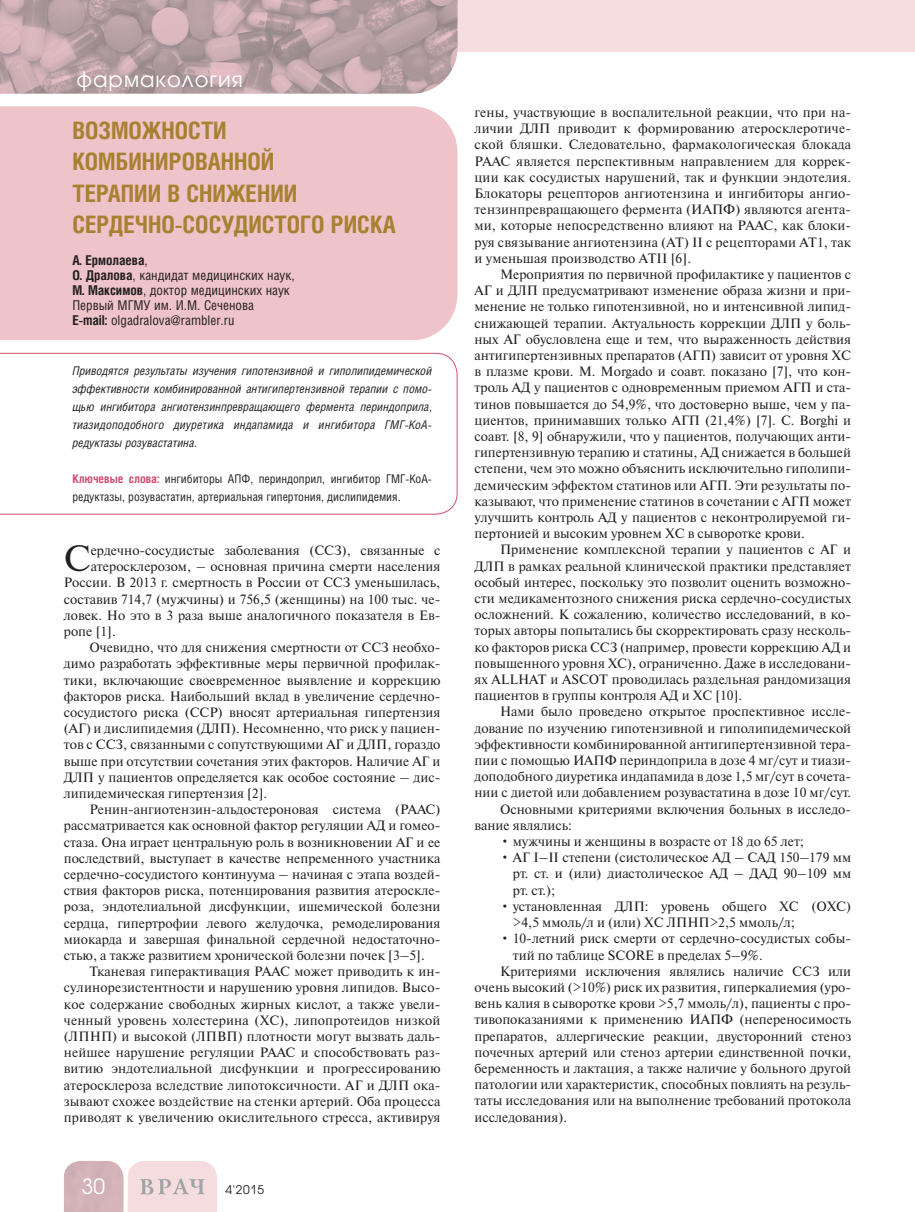
<style>
.page{position:relative;width:915px;height:1212px;background:#fff}
.page>*{position:absolute;margin:0;border:0;box-sizing:border-box;transform-origin:0 0}
.t1{font:36.6px "Newton C";color:#231f20}
.t2{font:700 24px/31.5px "Helios Cond";color:#a78131}
.t3{font:21px "Avant Garde Gothic C";letter-spacing:.05em;color:#fff}
.t4{font:13.5px/16.2px "Newton C";color:#231f20;text-align:justify}
.t5{font:13.5px/15px "Helios Cond";color:#231f20}
.t6{font:italic 12px/18px "Helios Cond";color:#231f20;text-align:justify}
.t7{font:12px/18px "Helios Cond";color:#231f20}
.t8{font:12px "Avant Garde Gothic C";color:#231f20}
.s1{font-weight:700}
.s2{font-weight:700;color:#d04e72}
</style>
<div class="page">
<div style="left:0;top:0;width:914px;height:51px;background:#f5dddf"></div>
<svg style="left:64px;top:1161px;width:153px;height:51px;background:#e4cccf"></svg>
<svg style="left:0;top:0;width:412px;height:94px;background:#bba2a7"></svg>
<img style="left:412px;top:0;width:45px;height:94px">
<div style="left:0;top:106px;width:457px;height:234px;background:#eec3c9"></div>
<svg style="left:0;top:353px;width:457px;height:162px"></svg>
<h3 class="t3" style="left:77px;top:70px;width:168px">фармакология</h3>
<h2 class="t2" style="left:72px;top:117px;width:325px">ВОЗМОЖНОСТИ<br>КОМБИНИРОВАННОЙ<br>ТЕРАПИИ В СНИЖЕНИИ<br>СЕРДЕЧНО-СОСУДИСТОГО РИСКА</h2>
<p class="t5" style="left:72px;top:254px;width:224px"><span class="s1">А. Ермолаева</span>,<br><span class="s1">О. Дралова</span>, кандидат медицинских наук,<br><span class="s1">М. Максимов</span>, доктор медицинских наук<br>Первый МГМУ им. И.М. Сеченова<br><span class="s1">E-mail:</span> olgadralova@rambler.ru</p>
<p class="t6" style="left:72px;top:363px;width:361px">Приводятся результаты изучения гипотензивной и гиполипидемической эффективности комбинированной антигипертензивной терапии с помо&shy;щью ингибитора ангиотензинпревращающего фермента периндоприла, тиазидоподобного диуретика индапамида и ингибитора ГМГ-КоА&shy;редуктазы розувастатина.</p>
<p class="t7" style="left:72px;top:471px;width:361px"><span class="s2">Ключевые слова:</span> ингибиторы АПФ, периндоприл, ингибитор ГМГ-КоА&shy;редуктазы, розувастатин, артериальная гипертония, дислипидемия.</p>
<h1 class="t1" style="left:64px;top:545px;width:28px">С</h1>
<p class="t4" style="left:91px;top:544px;width:351px">ердечно-сосудистые заболевания (ССЗ), связанные с</p>
<p class="t4" style="left:91px;top:560px;width:351px">атеросклерозом, – основная причина смерти населения</p>
<p class="t4" style="left:64px;top:576px;width:378px">России. В 2013 г. смертность в России от ССЗ уменьшилась,</p>
<p class="t4" style="left:64px;top:592px;width:378px">составив 714,7 (мужчины) и 756,5 (женщины) на 100 тыс. че-</p>
<p class="t4" style="left:64px;top:608px;width:378px">ловек. Но это в 3 раза выше аналогичного показателя в Ев-</p>
<p class="t4" style="left:64px;top:625px;width:53px">ропе [1].</p>
<p class="t4" style="left:89px;top:641px;width:352px">Очевидно, что для снижения смертности от ССЗ необхо-</p>
<p class="t4" style="left:64px;top:657px;width:378px">димо разработать эффективные меры первичной профилак-</p>
<p class="t4" style="left:64px;top:673px;width:378px">тики, включающие своевременное выявление и коррекцию</p>
<p class="t4" style="left:64px;top:689px;width:378px">факторов риска. Наибольший вклад в увеличение сердечно-</p>
<p class="t4" style="left:64px;top:706px;width:378px">сосудистого риска (ССР) вносят артериальная гипертензия</p>
<p class="t4" style="left:64px;top:722px;width:378px">(АГ) и дислипидемия (ДЛП). Несомненно, что риск у пациен-</p>
<p class="t4" style="left:64px;top:738px;width:378px">тов с ССЗ, связанными с сопутствующими АГ и ДЛП, гораздо</p>
<p class="t4" style="left:64px;top:754px;width:378px">выше при отсутствии сочетания этих факторов. Наличие АГ и</p>
<p class="t4" style="left:64px;top:770px;width:378px">ДЛП у пациентов определяется как особое состояние – дис-</p>
<p class="t4" style="left:64px;top:787px;width:205px">липидемическая гипертензия [2].</p>
<p class="t4" style="left:89px;top:803px;width:352px">Ренин-ангиотензин-альдостероновая система (РААС)</p>
<p class="t4" style="left:64px;top:819px;width:378px">рассматривается как основной фактор регуляции АД и гомео-</p>
<p class="t4" style="left:64px;top:835px;width:378px">стаза. Она играет центральную роль в возникновении АГ и ее</p>
<p class="t4" style="left:64px;top:851px;width:378px">последствий, выступает в качестве непременного участника</p>
<p class="t4" style="left:64px;top:868px;width:378px">сердечно-сосудистого континуума – начиная с этапа воздей-</p>
<p class="t4" style="left:64px;top:884px;width:378px">ствия факторов риска, потенцирования развития атероскле-</p>
<p class="t4" style="left:64px;top:900px;width:378px">роза, эндотелиальной дисфункции, ишемической болезни</p>
<p class="t4" style="left:64px;top:916px;width:378px">сердца, гипертрофии левого желудочка, ремоделирования</p>
<p class="t4" style="left:64px;top:932px;width:378px">миокарда и завершая финальной сердечной недостаточно-</p>
<p class="t4" style="left:64px;top:949px;width:362px">стью, а также развитием хронической болезни почек [3–5].</p>
<p class="t4" style="left:89px;top:965px;width:352px">Тканевая гиперактивация РААС может приводить к ин-</p>
<p class="t4" style="left:64px;top:981px;width:378px">сулинорезистентности и нарушению уровня липидов. Высо-</p>
<p class="t4" style="left:64px;top:997px;width:378px">кое содержание свободных жирных кислот, а также увели-</p>
<p class="t4" style="left:64px;top:1013px;width:378px">ченный уровень холестерина (ХС), липопротеидов низкой</p>
<p class="t4" style="left:64px;top:1030px;width:378px">(ЛПНП) и высокой (ЛПВП) плотности могут вызвать даль-</p>
<p class="t4" style="left:64px;top:1046px;width:378px">нейшее нарушение регуляции РААС и способствовать раз-</p>
<p class="t4" style="left:64px;top:1062px;width:378px">витию эндотелиальной дисфункции и прогрессированию</p>
<p class="t4" style="left:64px;top:1078px;width:378px">атеросклероза вследствие липотоксичности. АГ и ДЛП ока-</p>
<p class="t4" style="left:64px;top:1094px;width:378px">зывают схожее воздействие на стенки артерий. Оба процесса</p>
<p class="t4" style="left:64px;top:1111px;width:378px">приводят к увеличению окислительного стресса, активируя</p>
<h3 class="t3" style="left:82px;top:1177px;width:25px">30</h3>
<p class="t8" style="left:225px;top:1184px;width:40px">4'2015</p>
<p class="t4" style="left:474px;top:106px;width:378px">гены, участвующие в воспалительной реакции, что при на&shy;личии ДЛП приводит к формированию атеросклеротиче&shy;ской бляшки. Следовательно, фармакологическая блокада РААС является перспективным направлением для коррек&shy;ции как сосудистых нарушений, так и функции эндотелия.<br>Блокаторы рецепторов ангиотензина и ингибиторы ангио&shy;тензинпревращающего фермента (ИАПФ) являются агента&shy;ми, которые непосредственно влияют на РААС, как блоки&shy;руя связывание ангиотензина (АТ) II с рецепторами АТ1, так и уменьшая производство АТII [6].</p>
<p class="t4" style="left:474px;top:268px;width:378px;text-indent:26px">Мероприятия по первичной профилактике у пациентов с АГ и ДЛП предусматривают изменение образа жизни и при&shy;менение не только гипотензивной, но и интенсивной липид&shy;снижающей терапии. Актуальность коррекции ДЛП у боль&shy;ных АГ обусловлена еще и тем, что выраженность действия антигипертензивных препаратов (АГП) зависит от уровня ХС в плазме крови. M. Morgado и соавт. показано [7], что кон&shy;троль АД у пациентов с одновременным приемом АГП и ста&shy;тинов повышается до 54,9%, что достоверно выше, чем у па&shy;циентов, принимавших только АГП (21,4%) [7]. С. Borghi и соавт. [8, 9] обнаружили, что у пациентов, получающих анти&shy;гипертензивную терапию и статины, АД снижается в большей степени, чем это можно объяснить исключительно гиполипи&shy;демическим эффектом статинов или АГП. Эти результаты по&shy;казывают, что применение статинов в сочетании с АГП может улучшить контроль АД у пациентов с неконтролируемой ги&shy;пертонией и высоким уровнем ХС в сыворотке крови.</p>
<p class="t4" style="left:474px;top:543px;width:378px;text-indent:26px">Применение комплексной терапии у пациентов с АГ и ДЛП в рамках реальной клинической практики представляет особый интерес, поскольку это позволит оценить возможно&shy;сти медикаментозного снижения риска сердечно-сосудистых осложнений. К сожалению, количество исследований, в ко&shy;торых авторы попытались бы скорректировать сразу несколь&shy;ко факторов риска ССЗ (например, провести коррекцию АД и повышенного уровня ХС), ограниченно. Даже в исследовани&shy;ях ALLHAT и ASCOT проводилась раздельная рандомизация пациентов в группы контроля АД и ХС [10].</p>
<p class="t4" style="left:500px;top:705px;width:352px">Нами было проведено открытое проспективное иссле-</p>
<p class="t4" style="left:474px;top:721px;width:378px">дование по изучению гипотензивной и гиполипидемической</p>
<p class="t4" style="left:474px;top:737px;width:378px">эффективности комбинированной антигипертензивной тера-</p>
<p class="t4" style="left:474px;top:754px;width:378px">пии с помощью ИАПФ периндоприла в дозе 4 мг/сут и тиази-</p>
<p class="t4" style="left:474px;top:770px;width:378px">доподобного диуретика индапамида в дозе 1,5 мг/сут в сочета-</p>
<p class="t4" style="left:474px;top:786px;width:378px">нии с диетой или добавлением розувастатина в дозе 10 мг/сут.</p>
<p class="t4" style="left:500px;top:802px;width:352px">Основными критериями включения больных в исследо-</p>
<p class="t4" style="left:474px;top:818px;width:99px">вание являлись:</p>
<p class="t4" style="left:500px;top:835px;width:305px">• мужчины и женщины в возрасте от 18 до 65 лет;</p>
<p class="t4" style="left:512px;top:851px;width:340px;text-indent:-13px">• АГ I–II степени (систолическое АД – САД 150–179 мм рт. ст. и (или) диастолическое АД – ДАД 90–109 мм рт. ст.);</p>
<p class="t4" style="left:512px;top:899px;width:340px;text-indent:-13px">• установленная ДЛП: уровень общего ХС (ОХС) &gt;4,5 ммоль/л и (или) ХС ЛПНП&gt;2,5 ммоль/л;</p>
<p class="t4" style="left:500px;top:932px;width:352px">• 10-летний риск смерти от сердечно-сосудистых собы-</p>
<p class="t4" style="left:512px;top:948px;width:251px">тий по таблице SCORE в пределах 5–9%.</p>
<p class="t4" style="left:500px;top:964px;width:352px">Критериями исключения являлись наличие ССЗ или</p>
<p class="t4" style="left:474px;top:980px;width:378px">очень высокий (&gt;10%) риск их развития, гиперкалиемия (уро-</p>
<p class="t4" style="left:474px;top:997px;width:378px">вень калия в сыворотке крови &gt;5,7 ммоль/л), пациенты с про-</p>
<p class="t4" style="left:474px;top:1013px;width:378px">тивопоказаниями к применению ИАПФ (непереносимость</p>
<p class="t4" style="left:474px;top:1029px;width:378px">препаратов, аллергические реакции, двусторонний стеноз</p>
<p class="t4" style="left:474px;top:1045px;width:378px">почечных артерий или стеноз артерии единственной почки,</p>
<p class="t4" style="left:474px;top:1061px;width:378px">беременность и лактация, а также наличие у больного другой</p>
<p class="t4" style="left:474px;top:1078px;width:378px">патологии или характеристик, способных повлиять на резуль-</p>
<p class="t4" style="left:474px;top:1094px;width:378px">таты исследования или на выполнение требований протокола</p>
<p class="t4" style="left:474px;top:1110px;width:94px">исследования).</p>
</div>
